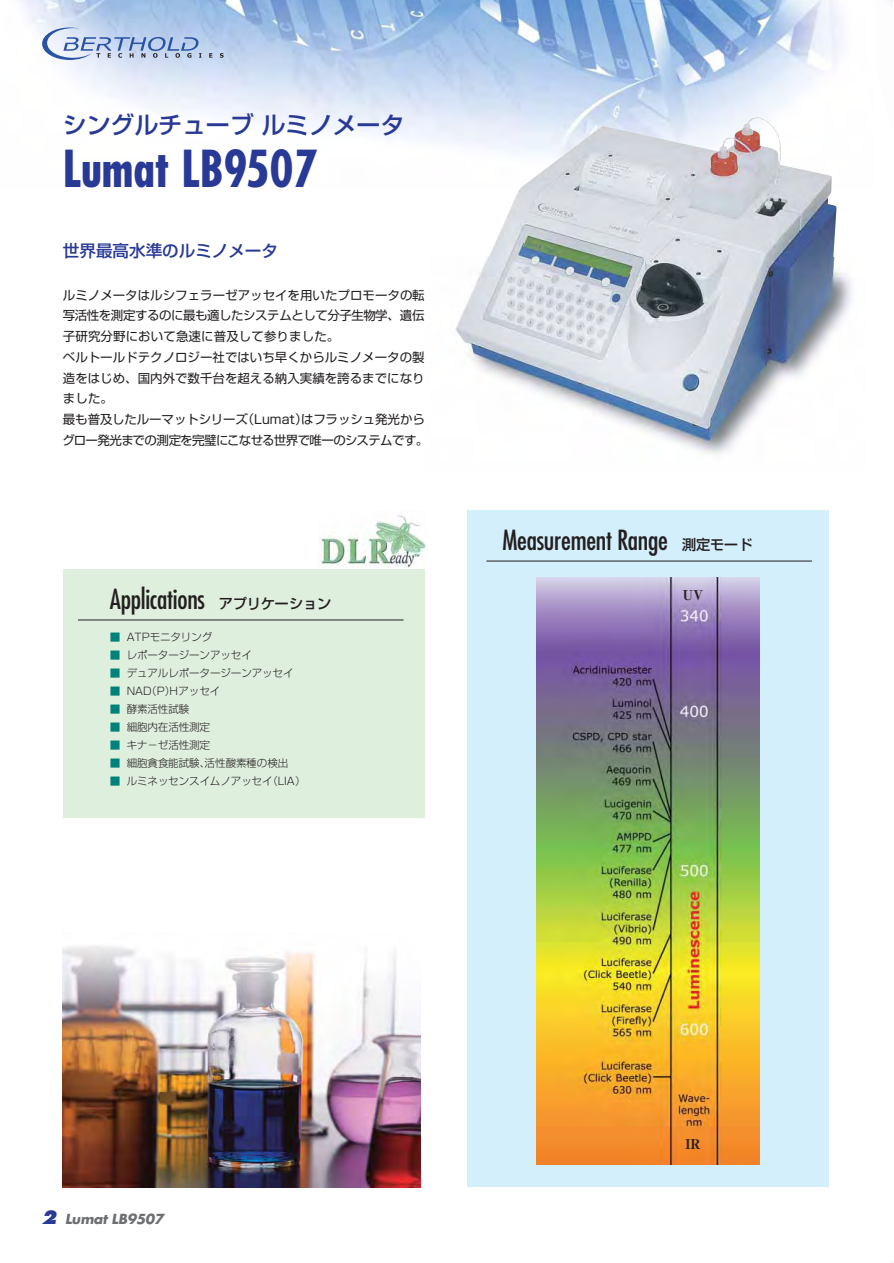
<style>
.page{position:relative;width:894px;height:1263px;background:#fff}
.page>*{position:absolute;margin:0;border:0;box-sizing:border-box;transform-origin:0 0}
.t1{font:700 condensed 49.5px "Futura";letter-spacing:-.005em;color:#283996}
.t2{font:condensed 27px "Futura";letter-spacing:-.01em;color:#231f20}
.t3{font:500 24px "Shin Go";letter-spacing:-.005em;color:#283996}
.t4{font:500 16.5px "Shin Go";letter-spacing:.005em;color:#283996}
.t5{font:italic 700 13.5px "Futura";color:#6c6e70}
.t6{font:800 13.5px "Ryumin";color:#231f20}
.t7{font:12.45px/20.7px "Shin Go";color:#231f20}
.t8{font:300 10.5px "Shin Go";letter-spacing:-.01em;color:#231f20}
.t9{font:300 10.5px "Shin Go";letter-spacing:.01em;color:#231f20}
.s1{font-family:"Shin Go";font-weight:500;font-stretch:normal;font-size:14.25px}
.s2{color:#00817a}
.s3{font-weight:800;font-size:18px;color:#283996}
</style>
<div class="page">
<img style="left:19px;top:0;width:874px;height:1263px">
<h3 class="t3" style="left:63px;top:115px;width:343px">シングルチューブ ルミノメータ</h3>
<h1 class="t1" style="left:63px;top:147px;width:256px">Lumat LB9507</h1>
<h3 class="t4" style="left:63px;top:244px;width:217px">世界最高水準のルミノメータ</h3>
<p class="t7" style="left:62px;top:286px;width:368px">ルミノメータはルシフェラーゼアッセイを用いたプロモータの転写活性を測定するのに最も適したシステムとして分子生物学、遺伝子研究分野において急速に普及して参りました。<br>ベルトールドテクノロジー社ではいち早くからルミノメータの製造をはじめ、国内外で数千台を超える納入実績を誇るまでになりました。<br>最も普及したルーマットシリーズ（Lumat）はフラッシュ発光からグロー発光までの測定を完璧にこなせる世界で唯一のシステムです。</p>
<h2 class="t2" style="left:110px;top:587px;width:223px">Applications<span class="s1">　アプリケーション</span></h2>
<p class="t8" style="left:110px;top:633px;width:104px"><span class="s2">■</span> ATPモニタリング</p>
<p class="t8" style="left:110px;top:651px;width:144px"><span class="s2">■</span> レポータージーンアッセイ</p>
<p class="t8" style="left:110px;top:669px;width:185px"><span class="s2">■</span> デュアルレポータージーンアッセイ</p>
<p class="t8" style="left:110px;top:687px;width:112px"><span class="s2">■</span> NAD（P）Hアッセイ</p>
<p class="t8" style="left:110px;top:705px;width:81px"><span class="s2">■</span> 酵素活性試験</p>
<p class="t8" style="left:110px;top:723px;width:102px"><span class="s2">■</span> 細胞内在活性測定</p>
<p class="t8" style="left:110px;top:741px;width:102px"><span class="s2">■</span> キナ－ゼ活性測定</p>
<p class="t9" style="left:110px;top:759px;width:180px"><span class="s2">■</span> 細胞貪食能試験、活性酸素種の検出</p>
<p class="t8" style="left:110px;top:777px;width:197px"><span class="s2">■</span> ルミネッセンスイムノアッセイ（LIA）</p>
<h2 class="t2" style="left:502px;top:528px;width:252px">Measurement Range<span class="s1">　測定モード</span></h2>
<p class="t6" style="left:683px;top:590px;width:22px">UV</p>
<p class="t5" style="left:42px;top:1213px;width:124px"><span class="s3">2</span> Lumat LB9507</p>
<p class="t6" style="left:685px;top:1140px;width:17px">IR</p>
</div>
